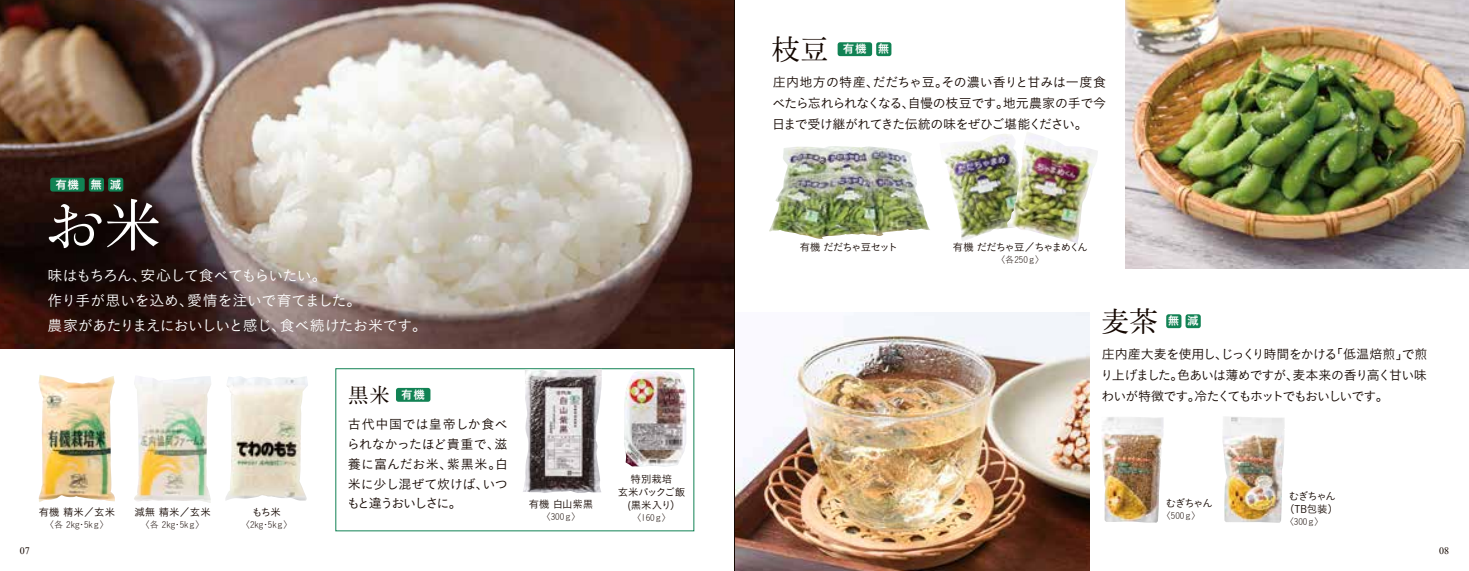
<style>
.page{position:relative;width:1469px;height:571px;background:#fff}
.page>*{position:absolute;margin:0;border:0;box-sizing:border-box;transform-origin:0 0}
.t1{font:500 59.15px "Ro H Min Sink Pro";color:#fff}
.t2{font:500 28.53px "Ro H Min Sink Pro";color:#140700}
.t3{font:500 21px "Ro H Min Sink Pro";color:#140700}
.t4{font:14.88px/24.8px "Koburina Go Std N W3";letter-spacing:-.04em;color:#fff}
.t5{font:12.95px/19.8px "Koburina Go Std N W3";letter-spacing:-.05em;color:#140700;text-align:justify}
.t6{font:11.55px "Koburina Go Std W6";color:#fff}
.t7{font:10.5px/13px "Koburina Go Std N W3";letter-spacing:-.08em;color:#140700;text-align:center}
.t8{font:10.5px/13px "Koburina Go Std N W3";letter-spacing:-.015em;color:#140700;text-align:center}
.t9{font:10.5px "Koburina Go Std N W3";letter-spacing:-.15em;color:#140700}
.t10{font:9.97px "Times New Roman";color:#140700}
.t11{font:9.1px "Koburina Go Std N W1";color:#140700}
</style>
<div class="page">
<img style="left:0;top:0;width:734px;height:349px">
<img style="left:1125px;top:0;width:343px;height:268px">
<img style="left:735px;top:312px;width:354px;height:258px">
<div style="left:89px;top:178px;width:15px;height:13px;background:#118254;border-radius:2px"></div>
<div style="left:108px;top:178px;width:15px;height:13px;background:#118254;border-radius:2px"></div>
<div style="left:1166px;top:314px;width:15px;height:14px;background:#118254;border-radius:2px"></div>
<div style="left:1185px;top:314px;width:15px;height:14px;background:#118254;border-radius:2px"></div>
<div style="left:50px;top:178px;width:35px;height:13px;background:#118254;border-radius:2px"></div>
<div style="left:876px;top:42px;width:15px;height:14px;background:#118254;border-radius:2px"></div>
<div style="left:837px;top:42px;width:35px;height:14px;background:#118254;border-radius:2px"></div>
<div style="left:396px;top:388px;width:34px;height:13px;background:#118254;border-radius:2px"></div>
<img style="left:1102px;top:417px;width:61px;height:105px">
<img style="left:1222px;top:417px;width:62px;height:105px">
<img style="left:225px;top:376px;width:83px;height:124px">
<img style="left:38px;top:375px;width:77px;height:127px">
<img style="left:134px;top:376px;width:77px;height:127px">
<img style="left:522px;top:368px;width:80px;height:125px">
<img style="left:941px;top:134px;width:65px;height:107px">
<img style="left:1006px;top:132px;width:92px;height:112px">
<img style="left:624px;top:371px;width:63px;height:96px">
<img style="left:769px;top:146px;width:161px;height:93px">
<hr style="left:734px;top:0;width:1px;height:570px;background:#140700">
<h2 class="t2" style="left:771px;top:31px;width:59px">枝豆</h2>
<p class="t6" style="left:843px;top:40px;width:48px">有機 無</p>
<p class="t6" style="left:55px;top:175px;width:25px">有機</p>
<p class="t6" style="left:90px;top:175px;width:32px">無 減</p>
<h1 class="t1" style="left:44px;top:188px;width:120px">お米</h1>
<p class="t4" style="left:48px;top:263px;width:381px">味はもちろん、安心して食べてもらいたい。<br>作り手が思いを込め、愛情を注いで育てました。<br>農家があたりまえにおいしいと感じ、食べ続けたお米です。</p>
<p class="t7" style="left:39px;top:505px;width:78px">有機 精米／玄米</p>
<p class="t11" style="left:45px;top:517px;width:66px">〈各 2kg・5kｇ〉</p>
<p class="t7" style="left:134px;top:505px;width:78px">減無 精米／玄米</p>
<p class="t11" style="left:141px;top:517px;width:66px">〈各 2kg・5kｇ〉</p>
<p class="t7" style="left:252px;top:505px;width:30px">もち米</p>
<p class="t11" style="left:241px;top:517px;width:53px">〈2kg・5kｇ〉</p>
<h3 class="t3" style="left:348px;top:382px;width:44px">黒米</h3>
<p class="t6" style="left:401px;top:385px;width:25px">有機</p>
<p class="t5" style="left:347px;top:414px;width:163px">古代中国では皇帝しか食べられなかったほど貴重で、滋養に富んだお米、紫黒米。白米に少し混ぜて炊けば、いつもと違うおいしさに。</p>
<p class="t7" style="left:529px;top:497px;width:66px">有機 白山紫黒</p>
<p class="t11" style="left:541px;top:509px;width:40px">〈300ｇ〉</p>
<p class="t8" style="left:618px;top:472px;width:69px">特別栽培<br>玄米パックご飯(黒米入り）</p>
<p class="t11" style="left:632px;top:510px;width:40px">〈160ｇ〉</p>
<p class="t5" style="left:772px;top:71px;width:335px;line-height:21px">庄内地方の特産、だだちゃ豆。その濃い香りと甘みは一度食べたら忘れられなくなる、自慢の枝豆です。地元農家の手で今日まで受け継がれてきた伝統の味をぜひご堪能ください。</p>
<p class="t7" style="left:799px;top:241px;width:100px">有機 だだちゃ豆セット</p>
<p class="t9" style="left:952px;top:239px;width:136px">有機 だだちゃ豆／ちゃまめくん</p>
<p class="t11" style="left:996px;top:253px;width:49px">〈各250ｇ〉</p>
<h2 class="t2" style="left:1100px;top:303px;width:59px">麦茶</h2>
<p class="t5" style="left:1100px;top:343px;width:328px;line-height:21px">庄内産大麦を使用し、じっくり時間をかける「低温焙煎」で煎り上げました。色あいは薄めですが、麦本来の香り高く甘い味わいが特徴です。冷たくてもホットでもおいしいです。</p>
<p class="t6" style="left:1167px;top:312px;width:32px">無 減</p>
<p class="t7" style="left:1165px;top:496px;width:49px">むぎちゃん</p>
<p class="t11" style="left:1161px;top:508px;width:40px">〈500ｇ〉</p>
<p class="t7" style="left:1283px;top:489px;width:56px">むぎちゃん（TB包装）</p>
<p class="t11" style="left:1284px;top:514px;width:40px">〈300ｇ〉</p>
<p class="t10" style="left:20px;top:544px;width:11px">07</p>
<p class="t10" style="left:1439px;top:544px;width:11px">08</p>
</div>
